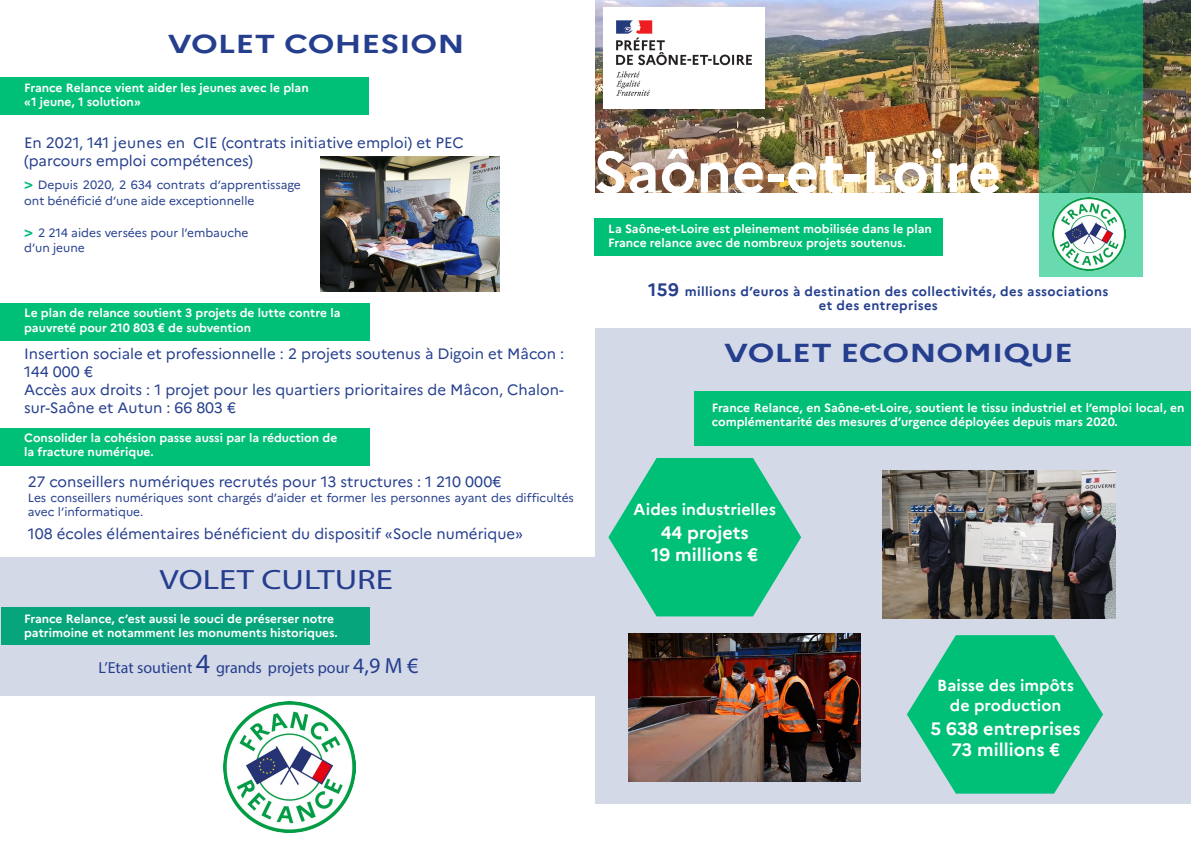
<style>
.page{position:relative;width:1191px;height:842px;background:#fff}
.page>*{position:absolute;margin:0;border:0;box-sizing:border-box;transform-origin:0 0}
.t1{font:700 58px "Marianne";color:#fff}
.t2{font:28px "Myriad Pro";color:#253f8e;scale:1.24 1}
.t3{font:700 26px "Marianne";color:#253f8e;scale:1.24 1}
.t4{font:700 18px/21.6px "Marianne";color:#fff;text-align:center}
.t5{font:700 16px/19.2px "Marianne";color:#fff;text-align:center}
.t6{font:16px "Myriad Pro";color:#253f8e}
.t7{font:15px/18px "Marianne";color:#253f8e}
.t8{font:700 13px "Marianne";letter-spacing:.03em;color:#253f8e}
.t9{font:700 12px/14.4px "Marianne";color:#fff}
.t10{font:12px/16.2px "Marianne";color:#253f8e}
.s1{font-weight:700;font-size:15px;color:#00bf77}
.s2{font-size:28px}
.s3{font-size:22px}
.s4{font-size:18px}
</style>
<div class="page">
<img style="left:595px;top:0;width:596px;height:193px">
<svg style="left:1039px;top:0;width:103px;height:276px;background:#36a16c"></svg>
<div style="left:594px;top:218px;width:349px;height:38px;background:#00bf77"></div>
<div style="left:0;top:78px;width:369px;height:37px;background:#00bf77"></div>
<div style="left:0;top:303px;width:369px;height:37px;background:#00bf77"></div>
<div style="left:0;top:428px;width:369px;height:38px;background:#00bf77"></div>
<div style="left:595px;top:328px;width:596px;height:475px;background:#d4d9e8"></div>
<div style="left:694px;top:391px;width:497px;height:55px;background:#00bf77"></div>
<svg style="left:608px;top:458px;width:193px;height:158px"></svg>
<svg style="left:907px;top:635px;width:196px;height:159px"></svg>
<svg style="left:0;top:557px;width:594px;height:139px;background:#b1d0d5"></svg>
<img style="left:603px;top:8px;width:161px;height:100px">
<img style="left:1053px;top:198px;width:72px;height:73px">
<img style="left:224px;top:701px;width:131px;height:132px">
<img style="left:628px;top:634px;width:232px;height:147px">
<img style="left:882px;top:471px;width:233px;height:148px">
<img style="left:321px;top:156px;width:179px;height:136px">
<p class="t3" style="left:168px;top:28px;width:241px">VOLET COHESION</p>
<p class="t9" style="left:24px;top:81px;width:286px">France Relance vient aider les jeunes avec le plan</p>
<p class="t9" style="left:24px;top:95px;width:118px">«1 jeune, 1 solution»</p>
<p class="t7" style="left:24px;top:134px;width:441px">En 2021, 141 jeunes en CIE (contrats initiative emploi) et PEC</p>
<p class="t7" style="left:24px;top:152px;width:230px">(parcours emploi compétences)</p>
<p class="t10" style="left:24px;top:177px;width:278px"><span class="s1">&gt;</span> Depuis 2020, 2 634 contrats d’apprentissage ont bénéficié d’une aide exceptionnelle</p>
<p class="t10" style="left:24px;top:225px;width:226px"><span class="s1">&gt;</span> 2 214 aides versées pour l’embauche</p>
<p class="t10" style="left:24px;top:239px;width:62px">d’un jeune</p>
<p class="t9" style="left:24px;top:306px;width:318px">Le plan de relance soutient 3 projets de lutte contre la pauvreté pour 210 803 € de subvention</p>
<p class="t7" style="left:24px;top:344px;width:541px">Insertion sociale et professionnelle : 2 projets soutenus à Digoin et Mâcon :<br>144 000 €</p>
<p class="t7" style="left:24px;top:380px;width:541px">Accès aux droits : 1 projet pour les quartiers prioritaires de Mâcon, Chalon&shy;sur-Saône et Autun : 66 803 €</p>
<p class="t9" style="left:24px;top:431px;width:314px">Consolider la cohésion passe aussi par la réduction de la fracture numérique.</p>
<p class="t10" style="left:28px;top:489px;width:547px">Les conseillers numériques sont chargés d’aider et former les personnes ayant des difficultés</p>
<p class="t10" style="left:28px;top:504px;width:117px">avec l’informatique.</p>
<p class="t7" style="left:28px;top:472px;width:475px">27 conseillers numériques recrutés pour 13 structures : 1 210 000€</p>
<p class="t7" style="left:28px;top:524px;width:497px">108 écoles élémentaires bénéficient du dispositif «Socle numérique»</p>
<p class="t2" style="left:159px;top:562px;width:190px">VOLET CULTURE</p>
<p class="t9" style="left:24px;top:611px;width:311px">France Relance, c’est aussi le souci de préserser notre</p>
<p class="t9" style="left:24px;top:626px;width:315px">patrimoine et notamment les monuments historiques.</p>
<p class="t6" style="left:98px;top:658px;width:321px">L’Etat soutient <span class="s2">4</span> grands projets pour <span class="s3">4,9 M €</span></p>
<p class="t1" style="left:593px;top:137px;width:409px">Saône-et-Loire</p>
<p class="t9" style="left:608px;top:221px;width:325px">La Saône-et-Loire est pleinement mobilisée dans le plan<br>France relance avec de nombreux projets soutenus.</p>
<p class="t8" style="left:648px;top:283px;width:462px"><span class="s4">159</span> millions d’euros à destination des collectivités, des associations</p>
<p class="t8" style="left:819px;top:297px;width:120px">et des entreprises</p>
<p class="t3" style="left:724px;top:336px;width:283px">VOLET ECONOMIQUE</p>
<p class="t9" style="left:711px;top:400px;width:474px">France Relance, en Saône-et-Loire, soutient le tissu industriel et l’emploi local, en complémentarité des mesures d’urgence déployées depuis mars 2020.</p>
<p class="t5" style="left:633px;top:500px;width:144px">Aides industrielles</p>
<p class="t4" style="left:661px;top:522px;width:89px">44 projets</p>
<p class="t4" style="left:651px;top:544px;width:108px">19 millions €</p>
<p class="t5" style="left:937px;top:676px;width:138px">Baisse des impôts de production</p>
<p class="t4" style="left:930px;top:717px;width:152px">5 638 entreprises<br>73 millions €</p>
</div>
